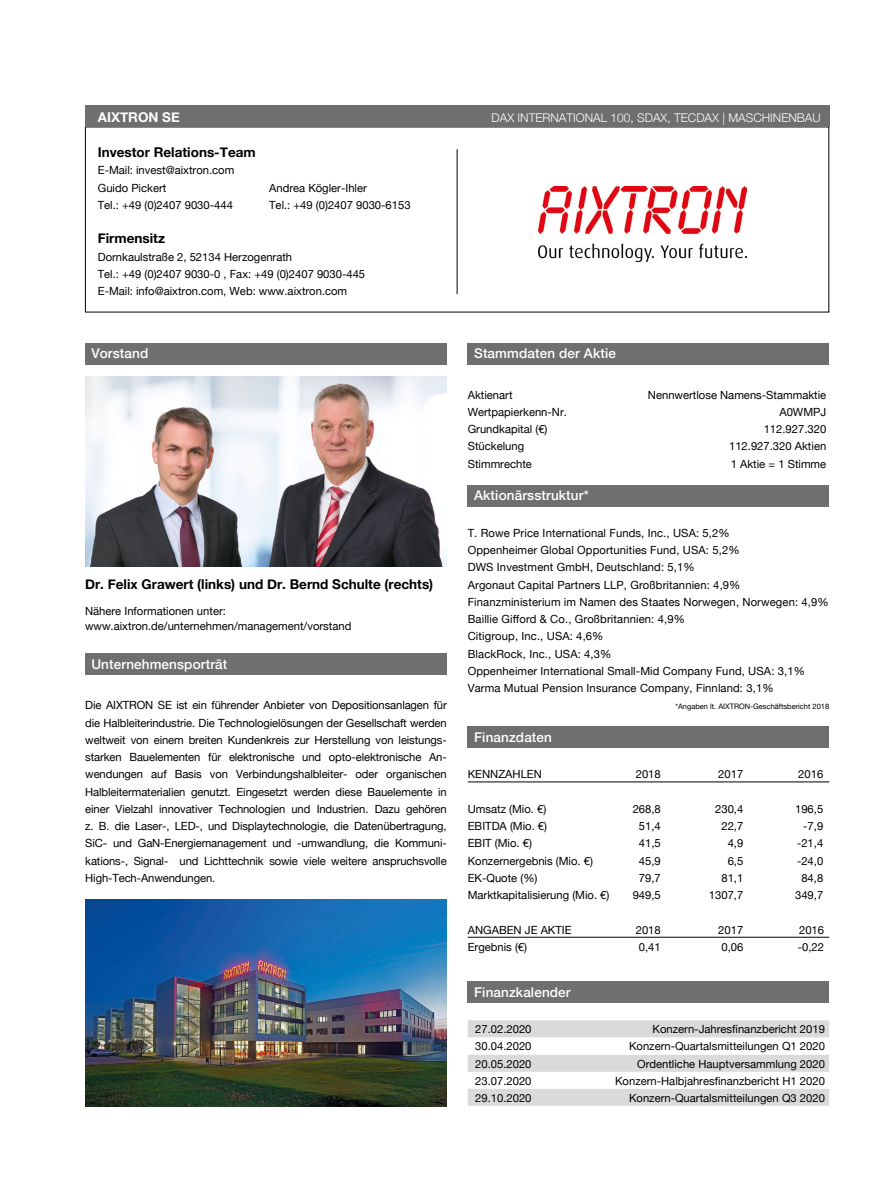
<style>
.page{position:relative;width:893px;height:1191px;background:#fff}
.page>*{position:absolute;margin:0;border:0;box-sizing:border-box;transform-origin:0 0}
.Balkenüberschrift{font:500 13.5px "Helvetica Neue";letter-spacing:.01em;color:#fff}
.Überschrift_Bold{font:700 13.5px "Helvetica Neue";color:#000}
.Unternehmenszeile{font:700 13.5px "Helvetica Neue";color:#fff}
.Unternehmenszeile-2{font:300 12px "Helvetica Neue";color:#fff}
.Fließtext_Helvetica{font:11.25px "Helvetica Neue";letter-spacing:.01em;color:#000}
.Fließtext_Unternehme{font:11.25px/17.2px "Helvetica Neue";letter-spacing:-.01em;color:#000;text-align:justify}
.Finanzkalender{font:11.25px "Helvetica Neue";color:#000}
.Finanzdaten_Inhalt{font:11.25px "Helvetica Neue";color:#000}
.Stammdaten_der_Aktie{font:11.25px "Helvetica Neue";color:#000}
.Finanzdaten_Jahresza{font:11.25px "Helvetica Neue";color:#000}
.Fußnote_Bilduntersch{font:7.5px "Helvetica Neue";color:#000}
</style>
<div class="page">
<div style="left:85px;top:653px;width:361px;height:22px;background:#706f6f"></div>
<div style="left:468px;top:343px;width:361px;height:21px;background:#706f6f"></div>
<div style="left:468px;top:485px;width:361px;height:21px;background:#706f6f"></div>
<div style="left:468px;top:726px;width:361px;height:22px;background:#706f6f"></div>
<div style="left:468px;top:981px;width:361px;height:22px;background:#706f6f"></div>
<hr style="left:457px;top:149px;width:1px;height:145px;background:#000">
<div style="left:85px;top:105px;width:744px;height:22px;background:#706f6f"></div>
<hr style="left:468px;top:781px;width:361px;height:1px;background:#000">
<hr style="left:468px;top:937px;width:361px;height:1px;background:#000">
<div style="left:85px;top:343px;width:361px;height:21px;background:#706f6f"></div>
<svg style="left:468px;top:1020px;width:361px;height:85px"></svg>
<img style="left:539px;top:186px;width:207px;height:75px">
<img style="left:85px;top:376px;width:361px;height:190px">
<img style="left:85px;top:899px;width:362px;height:207px">
<p class="Unternehmenszeile" style="left:98px;top:106px;width:83px">AIXTRON SE</p>
<p class="Unternehmenszeile-2" style="left:492px;top:108px;width:331px">DAX INTERNATIONAL 100, SDAX, TECDAX | MASCHINENBAU</p>
<p class="Überschrift_Bold" style="left:98px;top:142px;width:159px">Investor Relations-Team</p>
<p class="Fließtext_Helvetica" style="left:98px;top:162px;width:138px">E-Mail: invest@aixtron.com</p>
<p class="Fließtext_Helvetica" style="left:98px;top:179px;width:70px">Guido Pickert</p>
<p class="Fließtext_Helvetica" style="left:98px;top:197px;width:137px">Tel.: +49 (0)2407 9030-444</p>
<p class="Überschrift_Bold" style="left:98px;top:228px;width:69px">Firmensitz</p>
<p class="Fließtext_Helvetica" style="left:98px;top:248px;width:196px">Dornkaulstraße 2, 52134 Herzogenrath</p>
<p class="Fließtext_Helvetica" style="left:98px;top:266px;width:269px">Tel.: +49 (0)2407 9030-0 , Fax: +49 (0)2407 9030-445</p>
<p class="Fließtext_Helvetica" style="left:98px;top:283px;width:251px">E-Mail: info@aixtron.com, Web: www.aixtron.com</p>
<p class="Fließtext_Helvetica" style="left:269px;top:179px;width:99px">Andrea Kögler-Ihler</p>
<p class="Fließtext_Helvetica" style="left:269px;top:197px;width:143px">Tel.: +49 (0)2407 9030-6153</p>
<p class="Balkenüberschrift" style="left:91px;top:342px;width:58px">Vorstand</p>
<p class="Überschrift_Bold" style="left:85px;top:573px;width:350px">Dr. Felix Grawert (links) und Dr. Bernd Schulte (rechts)</p>
<p class="Fließtext_Helvetica" style="left:85px;top:603px;width:142px">Nähere Informationen unter:</p>
<p class="Fließtext_Helvetica" style="left:85px;top:618px;width:268px">www.aixtron.de/unternehmen/management/vorstand</p>
<p class="Balkenüberschrift" style="left:91px;top:653px;width:137px">Unternehmensporträt</p>
<p class="Fließtext_Unternehme" style="left:85px;top:697px;width:363px">Die AIXTRON SE ist ein führender Anbieter von Depositionsanlagen für die Halbleiterindustrie. Die Technologielösungen der Gesellschaft werden weltweit von einem breiten Kundenkreis zur Herstellung von leistungs&shy;starken Bauelementen für elektronische und opto-elektronische An&shy;wendungen auf Basis von Verbindungshalbleiter- oder organischen Halbleitermaterialien genutzt. Eingesetzt werden diese Bauelemente in einer Vielzahl innovativer Technologien und Industrien. Dazu gehören z. B. die Laser-, LED-, und Displaytechnologie, die Datenübertragung, SiC- und GaN-Energiemanagement und -umwandlung, die Kommuni&shy;kations-, Signal- und Lichttechnik sowie viele weitere anspruchsvolle High-Tech-Anwendungen.</p>
<p class="Balkenüberschrift" style="left:474px;top:342px;width:143px">Stammdaten der Aktie</p>
<p class="Stammdaten_der_Aktie" style="left:468px;top:386px;width:46px">Aktienart</p>
<p class="Stammdaten_der_Aktie" style="left:648px;top:386px;width:180px">Nennwertlose Namens-Stammaktie</p>
<p class="Stammdaten_der_Aktie" style="left:468px;top:404px;width:101px">Wertpapierkenn-Nr.</p>
<p class="Stammdaten_der_Aktie" style="left:779px;top:404px;width:48px">A0WMPJ</p>
<p class="Stammdaten_der_Aktie" style="left:468px;top:421px;width:81px">Grundkapital (€)</p>
<p class="Stammdaten_der_Aktie" style="left:764px;top:421px;width:64px">112.927.320</p>
<p class="Stammdaten_der_Aktie" style="left:468px;top:438px;width:58px">Stückelung</p>
<p class="Stammdaten_der_Aktie" style="left:729px;top:438px;width:99px">112.927.320 Aktien</p>
<p class="Stammdaten_der_Aktie" style="left:468px;top:455px;width:66px">Stimmrechte</p>
<p class="Stammdaten_der_Aktie" style="left:731px;top:455px;width:97px">1 Aktie = 1 Stimme</p>
<p class="Balkenüberschrift" style="left:474px;top:485px;width:116px">Aktionärsstruktur*</p>
<p class="Fließtext_Helvetica" style="left:468px;top:524px;width:264px">T. Rowe Price International Funds, Inc., USA: 5,2%</p>
<p class="Fließtext_Helvetica" style="left:468px;top:542px;width:273px">Oppenheimer Global Opportunities Fund, USA: 5,2%</p>
<p class="Fließtext_Helvetica" style="left:468px;top:559px;width:228px">DWS Investment GmbH, Deutschland: 5,1%</p>
<p class="Fließtext_Helvetica" style="left:468px;top:576px;width:274px">Argonaut Capital Partners LLP, Großbritannien: 4,9%</p>
<p class="Fließtext_Helvetica" style="left:468px;top:593px;width:362px">Finanzministerium im Namen des Staates Norwegen, Norwegen: 4,9%</p>
<p class="Fließtext_Helvetica" style="left:468px;top:611px;width:219px">Baillie Gifford &amp; Co., Großbritannien: 4,9%</p>
<p class="Fließtext_Helvetica" style="left:468px;top:628px;width:137px">Citigroup, Inc., USA: 4,6%</p>
<p class="Fließtext_Helvetica" style="left:468px;top:645px;width:145px">BlackRock, Inc., USA: 4,3%</p>
<p class="Fließtext_Helvetica" style="left:468px;top:662px;width:339px">Oppenheimer International Small-Mid Company Fund, USA: 3,1%</p>
<p class="Fließtext_Helvetica" style="left:468px;top:680px;width:307px">Varma Mutual Pension Insurance Company, Finnland: 3,1%</p>
<p class="Fußnote_Bilduntersch" style="left:675px;top:701px;width:155px">*Angaben lt. AIXTRON-Geschäftsbericht 2018</p>
<p class="Balkenüberschrift" style="left:474px;top:726px;width:79px">Finanzdaten</p>
<p class="Finanzdaten_Jahresza" style="left:468px;top:766px;width:76px">KENNZAHLEN</p>
<p class="Finanzdaten_Jahresza" style="left:636px;top:766px;width:27px">2018</p>
<p class="Finanzdaten_Jahresza" style="left:718px;top:766px;width:27px">2017</p>
<p class="Finanzdaten_Jahresza" style="left:798px;top:766px;width:27px">2016</p>
<p class="Finanzdaten_Inhalt" style="left:468px;top:800px;width:80px">Umsatz (Mio. €)</p>
<p class="Finanzdaten_Inhalt" style="left:633px;top:800px;width:30px">268,8</p>
<p class="Finanzdaten_Inhalt" style="left:715px;top:800px;width:30px">230,4</p>
<p class="Finanzdaten_Inhalt" style="left:795px;top:800px;width:30px">196,5</p>
<p class="Finanzdaten_Inhalt" style="left:468px;top:818px;width:81px">EBITDA (Mio. €)</p>
<p class="Finanzdaten_Inhalt" style="left:639px;top:818px;width:23px">51,4</p>
<p class="Finanzdaten_Inhalt" style="left:721px;top:818px;width:23px">22,7</p>
<p class="Finanzdaten_Inhalt" style="left:803px;top:818px;width:22px">-7,9</p>
<p class="Finanzdaten_Inhalt" style="left:468px;top:835px;width:66px">EBIT (Mio. €)</p>
<p class="Finanzdaten_Inhalt" style="left:639px;top:835px;width:23px">41,5</p>
<p class="Finanzdaten_Inhalt" style="left:728px;top:835px;width:17px">4,9</p>
<p class="Finanzdaten_Inhalt" style="left:797px;top:835px;width:28px">-21,4</p>
<p class="Finanzdaten_Inhalt" style="left:468px;top:852px;width:127px">Konzernergebnis (Mio. €)</p>
<p class="Finanzdaten_Inhalt" style="left:639px;top:852px;width:23px">45,9</p>
<p class="Finanzdaten_Inhalt" style="left:728px;top:852px;width:17px">6,5</p>
<p class="Finanzdaten_Inhalt" style="left:797px;top:852px;width:28px">-24,0</p>
<p class="Finanzdaten_Inhalt" style="left:468px;top:869px;width:71px">EK-Quote (%)</p>
<p class="Finanzdaten_Inhalt" style="left:639px;top:869px;width:23px">79,7</p>
<p class="Finanzdaten_Inhalt" style="left:721px;top:869px;width:23px">81,1</p>
<p class="Finanzdaten_Inhalt" style="left:801px;top:869px;width:23px">84,8</p>
<p class="Finanzdaten_Inhalt" style="left:468px;top:887px;width:143px">Marktkapitalisierung (Mio. €)</p>
<p class="Finanzdaten_Inhalt" style="left:633px;top:887px;width:30px">949,5</p>
<p class="Finanzdaten_Inhalt" style="left:709px;top:887px;width:36px">1307,7</p>
<p class="Finanzdaten_Inhalt" style="left:795px;top:887px;width:30px">349,7</p>
<p class="Finanzdaten_Jahresza" style="left:468px;top:921px;width:105px">ANGABEN JE AKTIE</p>
<p class="Finanzdaten_Jahresza" style="left:636px;top:921px;width:27px">2018</p>
<p class="Finanzdaten_Jahresza" style="left:718px;top:921px;width:27px">2017</p>
<p class="Finanzdaten_Jahresza" style="left:799px;top:921px;width:27px">2016</p>
<p class="Finanzdaten_Inhalt" style="left:468px;top:938px;width:61px">Ergebnis (€)</p>
<p class="Finanzdaten_Inhalt" style="left:639px;top:938px;width:23px">0,41</p>
<p class="Finanzdaten_Inhalt" style="left:721px;top:938px;width:23px">0,06</p>
<p class="Finanzdaten_Inhalt" style="left:798px;top:938px;width:28px">-0,22</p>
<p class="Balkenüberschrift" style="left:474px;top:981px;width:98px">Finanzkalender</p>
<p class="Finanzkalender" style="left:475px;top:1021px;width:58px">27.02.2020</p>
<p class="Finanzkalender" style="left:653px;top:1021px;width:174px">Konzern-Jahresfinanzbericht 2019</p>
<p class="Finanzkalender" style="left:475px;top:1038px;width:58px">30.04.2020</p>
<p class="Finanzkalender" style="left:629px;top:1038px;width:197px">Konzern-Quartalsmitteilungen Q1 2020</p>
<p class="Finanzkalender" style="left:475px;top:1055px;width:58px">20.05.2020</p>
<p class="Finanzkalender" style="left:637px;top:1055px;width:189px">Ordentliche Hauptversammlung 2020</p>
<p class="Finanzkalender" style="left:475px;top:1072px;width:58px">23.07.2020</p>
<p class="Finanzkalender" style="left:615px;top:1072px;width:211px">Konzern-Halbjahresfinanzbericht H1 2020</p>
<p class="Finanzkalender" style="left:475px;top:1089px;width:58px">29.10.2020</p>
<p class="Finanzkalender" style="left:629px;top:1089px;width:197px">Konzern-Quartalsmitteilungen Q3 2020</p>
</div>
